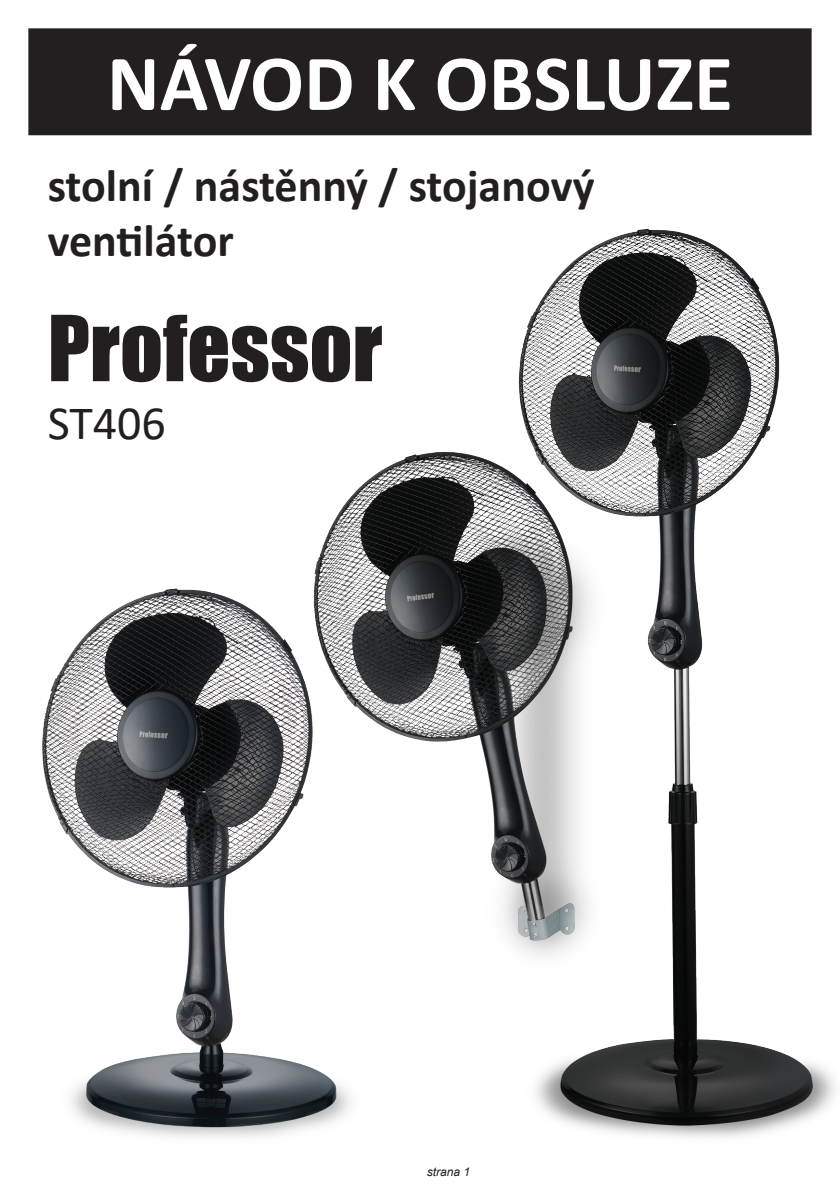
<style>
.page{position:relative;width:840px;height:1191px;background:#fff}
.page>*{position:absolute;margin:0;border:0;box-sizing:border-box;transform-origin:0 0}
.t1{font:84px "Impact";color:#231f20}
.t2{font:700 80px "Calibri";color:#fff}
.t3{font:48px "Calibri";color:#231f20}
.t4{font:700 46px "Calibri";color:#231f20}
.t5{font:italic 12px "Arial";color:#231f20}
</style>
<div class="page">
<div style="left:30px;top:30px;width:779px;height:104px;background:#231f20"></div>
<div style="left:28px;top:28px;width:783px;height:107px;border:3px solid #231f20"></div>
<img style="left:519px;top:228px;width:316px;height:910px">
<img style="left:316px;top:372px;width:421px;height:642px">
<img style="left:42px;top:567px;width:355px;height:571px">
<p class="t2" style="left:107px;top:27px;width:627px">NÁVOD K OBSLUZE</p>
<p class="t4" style="left:48px;top:153px;width:548px">stolní / nástěnný / stojanový</p>
<p class="t4" style="left:48px;top:208px;width:187px">ventilátor</p>
<p class="t1" style="left:48px;top:283px;width:336px">Professor</p>
<p class="t3" style="left:48px;top:389px;width:120px">ST406</p>
<p class="t5" style="left:426px;top:1164px;width:45px">strana 1</p>
</div>
